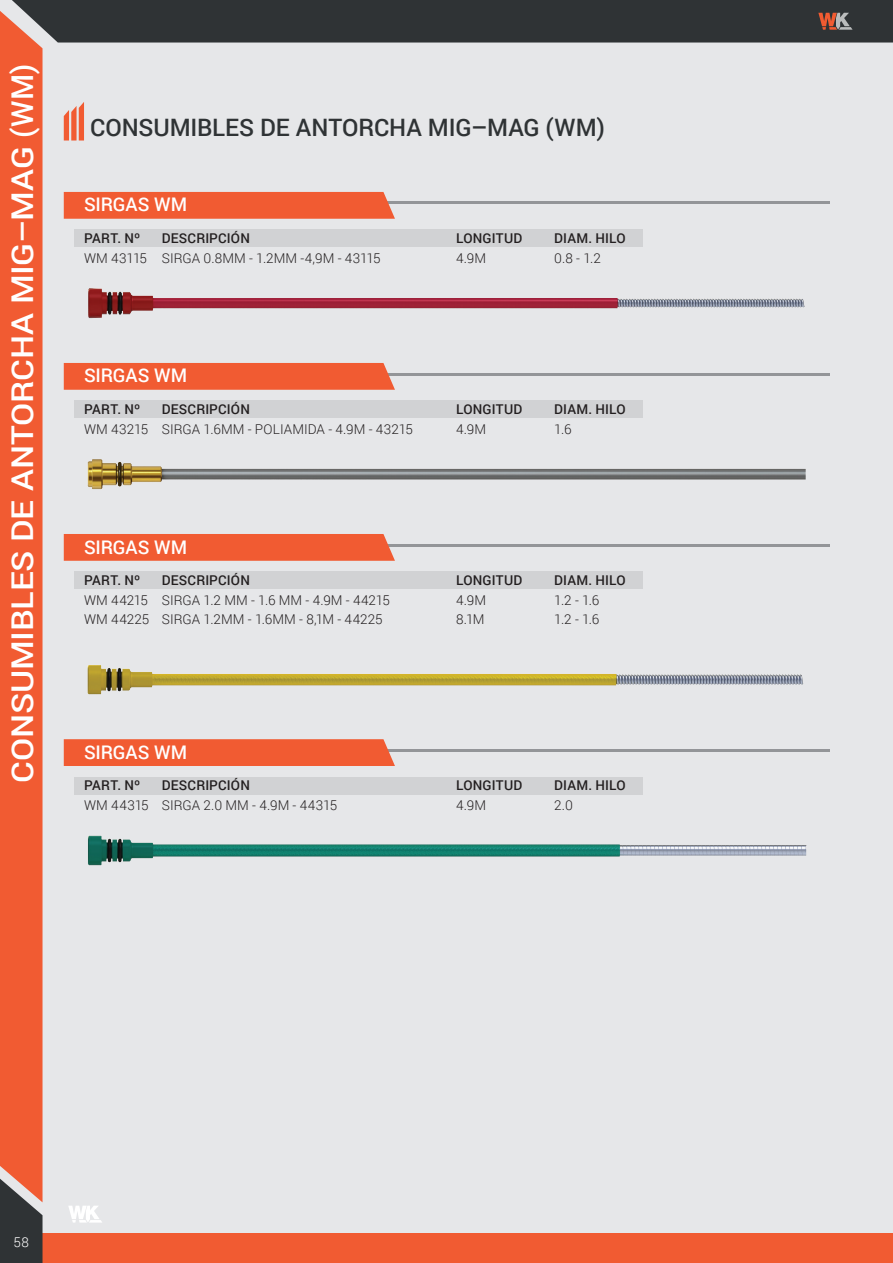
<style>
.page{position:relative;width:893px;height:1263px;background:#e6e7e9}
.page>*{position:absolute;margin:0;border:0;box-sizing:border-box;transform-origin:0 0}
.t1{font:500 30px "Roboto";letter-spacing:-.005em;color:#fff;scale:1.13 1}
.t2{font:500 24px "Roboto";letter-spacing:-.005em;color:#2f3335}
.t3{font:500 18.75px "Roboto";letter-spacing:-.005em;color:#fff}
.t4{font:300 13.5px/19.5px "Roboto";letter-spacing:.005em;color:#231f20}
.t5{font:500 13.5px "Roboto";letter-spacing:.01em;color:#231f20}
.t6{font:300 13.5px "Roboto";color:#fff}
</style>
<div class="page">
<div style="left:0;top:1233px;width:893px;height:30px;background:#f15b32"></div>
<div style="left:0;top:1202px;width:43px;height:61px;background:#2f3335"></div>
<div style="left:0;top:11px;width:43px;height:1191px;background:#f15b32"></div>
<svg style="left:64px;top:102px;width:20px;height:38px"></svg>
<div style="left:12px;top:0;width:881px;height:43px;background:#2f3335"></div>
<svg style="left:68px;top:1206px;width:34px;height:16px"></svg>
<hr style="left:202px;top:202px;width:627px;height:2px;background:#939598">
<div style="left:64px;top:192px;width:331px;height:27px;background:#f15b32"></div>
<div style="left:74px;top:229px;width:569px;height:18px;background:#d1d2d4"></div>
<img style="left:88px;top:288px;width:717px;height:30px">
<hr style="left:202px;top:373px;width:627px;height:2px;background:#939598">
<div style="left:64px;top:363px;width:331px;height:27px;background:#f15b32"></div>
<div style="left:74px;top:400px;width:569px;height:18px;background:#d1d2d4"></div>
<hr style="left:202px;top:544px;width:627px;height:2px;background:#939598">
<div style="left:64px;top:534px;width:331px;height:27px;background:#f15b32"></div>
<div style="left:74px;top:571px;width:569px;height:18px;background:#d1d2d4"></div>
<img style="left:87px;top:665px;width:717px;height:30px">
<hr style="left:202px;top:749px;width:627px;height:2px;background:#939598">
<div style="left:64px;top:739px;width:331px;height:27px;background:#f15b32"></div>
<div style="left:74px;top:776px;width:569px;height:18px;background:#d1d2d4"></div>
<img style="left:88px;top:835px;width:719px;height:31px">
<img style="left:87px;top:459px;width:719px;height:31px">
<h1 class="t1" style="left:2px;top:782px;width:637px;rotate:-90deg">CONSUMIBLES DE ANTORCHA MIG–MAG (WM)</h1>
<h2 class="t2" style="left:90px;top:110px;width:516px">CONSUMIBLES DE ANTORCHA MIG–MAG (WM)</h2>
<h3 class="t3" style="left:84px;top:192px;width:105px">SIRGAS WM</h3>
<p class="t5" style="left:84px;top:229px;width:58px">PART. Nº</p>
<p class="t4" style="left:84px;top:248px;width:65px">WM 43115</p>
<p class="t5" style="left:162px;top:229px;width:90px">DESCRIPCIÓN</p>
<p class="t4" style="left:162px;top:248px;width:220px">SIRGA 0.8MM - 1.2MM -4,9M - 43115</p>
<h3 class="t3" style="left:84px;top:363px;width:105px">SIRGAS WM</h3>
<p class="t5" style="left:84px;top:400px;width:58px">PART. Nº</p>
<p class="t4" style="left:84px;top:419px;width:66px">WM 43215</p>
<p class="t5" style="left:162px;top:400px;width:90px">DESCRIPCIÓN</p>
<p class="t4" style="left:162px;top:419px;width:252px">SIRGA 1.6MM - POLIAMIDA - 4.9M - 43215</p>
<h3 class="t3" style="left:84px;top:534px;width:105px">SIRGAS WM</h3>
<p class="t5" style="left:84px;top:571px;width:58px">PART. Nº</p>
<p class="t4" style="left:84px;top:590px;width:67px">WM 44215<br>WM 44225</p>
<p class="t5" style="left:162px;top:571px;width:90px">DESCRIPCIÓN</p>
<p class="t4" style="left:162px;top:590px;width:229px">SIRGA 1.2 MM - 1.6 MM - 4.9M - 44215<br>SIRGA 1.2MM - 1.6MM - 8,1M - 44225</p>
<p class="t5" style="left:456px;top:229px;width:68px">LONGITUD</p>
<p class="t4" style="left:456px;top:248px;width:31px">4.9M</p>
<p class="t5" style="left:554px;top:229px;width:73px">DIAM. HILO</p>
<p class="t4" style="left:554px;top:248px;width:48px">0.8 - 1.2</p>
<p class="t5" style="left:456px;top:400px;width:68px">LONGITUD</p>
<p class="t4" style="left:456px;top:419px;width:31px">4.9M</p>
<p class="t5" style="left:554px;top:400px;width:73px">DIAM. HILO</p>
<p class="t4" style="left:554px;top:419px;width:19px">1.6</p>
<p class="t5" style="left:456px;top:571px;width:68px">LONGITUD</p>
<p class="t4" style="left:456px;top:590px;width:31px">4.9M<br>8.1M</p>
<p class="t5" style="left:554px;top:571px;width:73px">DIAM. HILO</p>
<p class="t4" style="left:554px;top:590px;width:47px">1.2 - 1.6<br>1.2 - 1.6</p>
<h3 class="t3" style="left:84px;top:739px;width:105px">SIRGAS WM</h3>
<p class="t5" style="left:84px;top:776px;width:58px">PART. Nº</p>
<p class="t4" style="left:84px;top:795px;width:66px">WM 44315</p>
<p class="t5" style="left:162px;top:776px;width:90px">DESCRIPCIÓN</p>
<p class="t4" style="left:162px;top:795px;width:177px">SIRGA 2.0 MM - 4.9M - 44315</p>
<p class="t5" style="left:456px;top:776px;width:68px">LONGITUD</p>
<p class="t4" style="left:456px;top:795px;width:31px">4.9M</p>
<p class="t5" style="left:554px;top:776px;width:73px">DIAM. HILO</p>
<p class="t4" style="left:554px;top:795px;width:20px">2.0</p>
<p class="t6" style="left:14px;top:1233px;width:17px">58</p>
</div>
